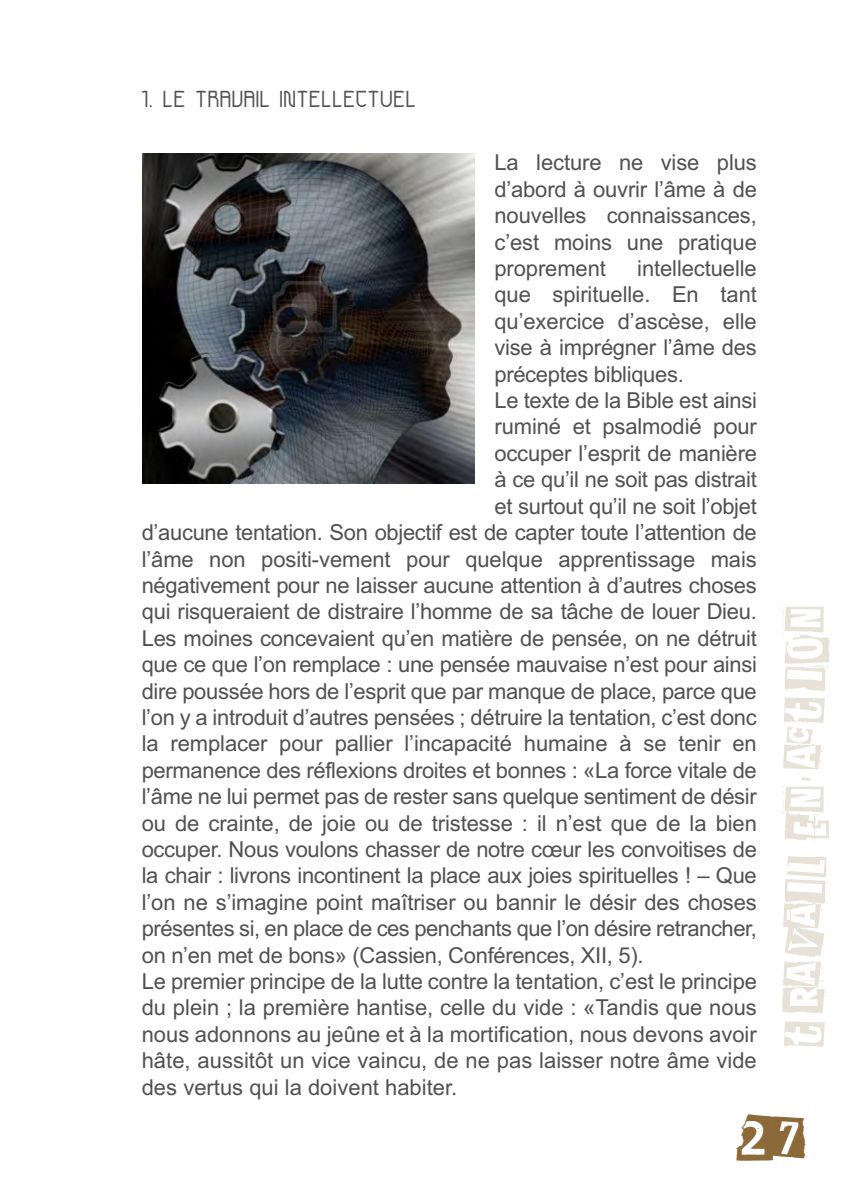
<style>
.page{position:relative;width:842px;height:1191px;background:#fff}
.page>*{position:absolute;margin:0;border:0;box-sizing:border-box;transform-origin:0 0}
.t1{font:48px "Postinkantaja Job";color:#8b6939}
.t2{font:24px "Futurex Arthur";letter-spacing:.05em;color:#525152}
.t3{font:22px/26.4px "Arial";letter-spacing:-.015em;color:#525152;text-align:justify}
</style>
<div class="page">
<svg style="left:782px;top:980px;width:46px;height:66px"></svg>
<img style="left:143px;top:153px;width:331px;height:330px">
<p class="t2" style="left:142px;top:84px;width:276px">1. LE TRAVAIL INTELLECTUEL</p>
<p class="t3" style="left:494px;top:150px;width:264px">La lecture ne vise plus d’abord à ouvrir l’âme à de nouvelles connaissances, c’est moins une pratique proprement</p>
<p class="t3" style="left:637px;top:255px;width:121px">intellectuelle</p>
<p class="t3" style="left:494px;top:282px;width:264px">que spirituelle. En tant</p>
<p class="t3" style="left:494px;top:308px;width:264px">qu’exercice d’ascèse, elle</p>
<p class="t3" style="left:494px;top:334px;width:264px">vise à imprégner l’âme des</p>
<p class="t3" style="left:494px;top:361px;width:191px">préceptes bibliques.</p>
<p class="t3" style="left:494px;top:387px;width:264px">Le texte de la Bible est ainsi</p>
<p class="t3" style="left:494px;top:414px;width:264px">ruminé et psalmodié pour</p>
<p class="t3" style="left:494px;top:440px;width:264px">occuper l’esprit de manière</p>
<p class="t3" style="left:494px;top:466px;width:264px">à ce qu’il ne soit pas distrait</p>
<p class="t3" style="left:494px;top:493px;width:264px">et surtout qu’il ne soit l’objet</p>
<p class="t3" style="left:142px;top:519px;width:617px">d’aucune tentation. Son objectif est de capter toute l’attention de</p>
<p class="t3" style="left:142px;top:546px;width:617px">l’âme non positi-vement pour quelque apprentissage mais</p>
<p class="t3" style="left:142px;top:572px;width:617px">négativement pour ne laisser aucune attention à d’autres choses</p>
<p class="t3" style="left:142px;top:598px;width:617px">qui risqueraient de distraire l’homme de sa tâche de louer Dieu.</p>
<p class="t3" style="left:142px;top:625px;width:617px">Les moines concevaient qu’en matière de pensée, on ne détruit</p>
<p class="t3" style="left:142px;top:651px;width:617px">que ce que l’on remplace : une pensée mauvaise n’est pour ainsi</p>
<p class="t3" style="left:142px;top:678px;width:617px">dire poussée hors de l’esprit que par manque de place, parce que</p>
<p class="t3" style="left:142px;top:704px;width:617px">l’on y a introduit d’autres pensées ; détruire la tentation, c’est donc</p>
<p class="t3" style="left:142px;top:730px;width:617px">la remplacer pour pallier l’incapacité humaine à se tenir en</p>
<p class="t3" style="left:142px;top:757px;width:617px">permanence des réflexions droites et bonnes : «La force vitale de</p>
<p class="t3" style="left:142px;top:783px;width:617px">l’âme ne lui permet pas de rester sans quelque sentiment de désir</p>
<p class="t3" style="left:142px;top:810px;width:617px">ou de crainte, de joie ou de tristesse : il n’est que de la bien</p>
<p class="t3" style="left:142px;top:836px;width:617px">occuper. Nous voulons chasser de notre cœur les convoitises de</p>
<p class="t3" style="left:142px;top:862px;width:617px">la chair : livrons incontinent la place aux joies spirituelles ! – Que</p>
<p class="t3" style="left:142px;top:889px;width:617px">l’on ne s’imagine point maîtriser ou bannir le désir des choses</p>
<p class="t3" style="left:142px;top:915px;width:617px">présentes si, en place de ces penchants que l’on désire retrancher,</p>
<p class="t3" style="left:142px;top:942px;width:503px">on n’en met de bons» (Cassien, Conférences, XII, 5).</p>
<p class="t3" style="left:142px;top:968px;width:617px">Le premier principe de la lutte contre la tentation, c’est le principe</p>
<p class="t3" style="left:142px;top:994px;width:617px">du plein ; la première hantise, celle du vide : «Tandis que nous</p>
<p class="t3" style="left:142px;top:1021px;width:617px">nous adonnons au jeûne et à la mortification, nous devons avoir</p>
<p class="t3" style="left:142px;top:1047px;width:617px">hâte, aussitôt un vice vaincu, de ne pas laisser notre âme vide</p>
<p class="t3" style="left:142px;top:1074px;width:317px">des vertus qui la doivent habiter.</p>
<h1 class="t1" style="left:736px;top:1110px;width:72px">27</h1>
</div>
